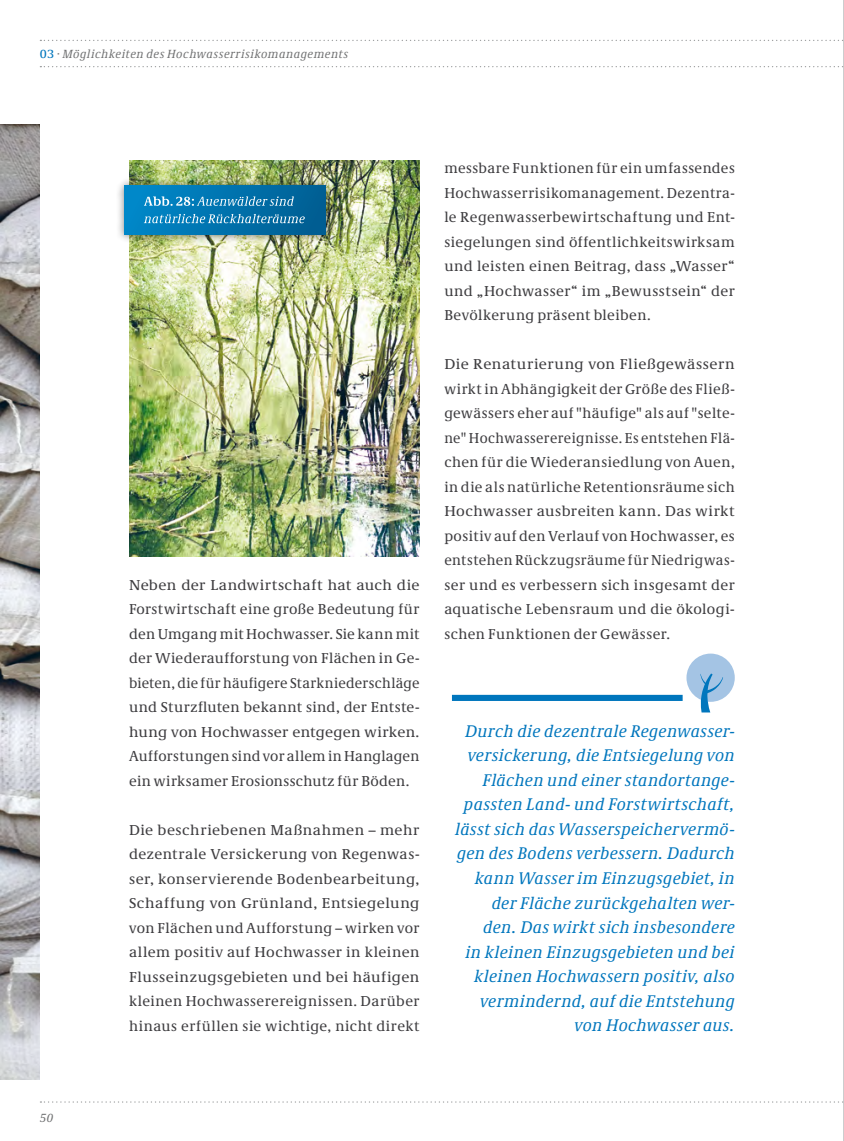
<style>
.page{position:relative;width:844px;height:1141px;background:#fff}
.page>*{position:absolute;margin:0;border:0;box-sizing:border-box;transform-origin:0 0}
.t1{font:italic 17.5px/24.5px "Neue Demos";letter-spacing:.02em;color:#0076bd;text-align:right}
.t2{font:14.88px/24.5px "Neue Demos";letter-spacing:.03em;color:#3e3d40;text-align:justify;scale:1.05 1}
.t3{font:14.88px/24.5px "Neue Demos";letter-spacing:.03em;color:#3e3d40;text-align:justify;scale:1.04 1}
.t4{font:14.88px/24.5px "Neue Demos";letter-spacing:.03em;color:#3e3d40;text-align:justify}
.t5{font:italic 12.25px "Neue Demos";letter-spacing:.04em;color:#707172}
.s1{font-style:normal;color:#0076bd}
</style>
<div class="page">
<img style="left:0;top:124px;width:40px;height:956px">
<div style="left:452px;top:695px;width:230px;height:6px;background:#0076bd"></div>
<div style="left:686px;top:654px;width:48px;height:48px;background:#a4c4e4;border-radius:50%"></div>
<svg style="left:700px;top:673px;width:23px;height:39px"></svg>
<img style="left:129px;top:161px;width:290px;height:396px">
<div style="left:115px;top:176px;width:218px;height:67px;background:#000;opacity:.5"></div>
<div style="left:124px;top:185px;width:201px;height:49px;background:linear-gradient(to right,#018acb,#015e92)"></div>
<svg style="left:144px;top:214px;width:161px;height:9px"></svg>
<svg style="left:144px;top:196px;width:150px;height:10px"></svg>
<svg style="left:40px;top:1101px;width:803px;height:2px"></svg>
<svg style="left:40px;top:40px;width:803px;height:1px"></svg>
<svg style="left:40px;top:66px;width:803px;height:1px"></svg>
<hr style="left:843px;top:0;width:1px;height:1141px;background:#9c9e9f">
<p class="t5" style="left:40px;top:47px;width:310px"><span class="s1">03</span> · Möglichkeiten des Hochwasserrisikomanagements</p>
<p class="t5" style="left:40px;top:1111px;width:15px">50</p>
<p class="t2" style="left:129px;top:572px;width:278px">Neben der Landwirtschaft hat auch die Forstwirtschaft eine große Bedeutung für den Umgang mit Hochwasser. Sie kann mit der Wiederaufforstung von Flächen in Ge&shy;bieten, die für häufigere Starkniederschläge und Sturzfluten bekannt sind, der Entste&shy;hung von Hochwasser entgegen wirken.<br>Aufforstungen sind vor allem in Hanglagen ein wirksamer Erosionsschutz für Böden.</p>
<p class="t3" style="left:129px;top:817px;width:281px">Die beschriebenen Maßnahmen – mehr dezentrale Versickerung von Regenwas&shy;ser, konservierende Bodenbearbeitung, Schaffung von Grünland, Entsiegelung von Flächen und Aufforstung – wirken vor allem positiv auf Hochwasser in kleinen Flusseinzugsgebieten und bei häufigen kleinen Hochwasserereignissen. Darüber hinaus erfüllen sie wichtige, nicht direkt</p>
<p class="t4" style="left:444px;top:156px;width:292px">messbare Funktionen für ein umfassendes Hochwasserrisikomanagement. Dezentra&shy;le Regenwasserbewirtschaftung und Ent-</p>
<p class="t4" style="left:444px;top:229px;width:292px">siegelungen sind öffentlichkeitswirksam und leisten einen Beitrag, dass „Wasser“ und „Hochwasser“ im „Bewusstsein“ der Bevölkerung präsent bleiben.</p>
<p class="t2" style="left:444px;top:352px;width:278px">Die Renaturierung von Fließgewässern wirkt in Abhängigkeit der Größe des Fließ&shy;gewässers eher auf"häufige" als auf"selte&shy;ne" Hochwasserereignisse. Es entstehen Flä&shy;chen für die Wiederansiedlung von Auen, in die als natürliche Retentionsräume sich Hochwasser ausbreiten kann. Das wirkt positiv auf den Verlauf von Hochwasser, es entstehen Rückzugsräume für Niedrigwas&shy;ser und es verbessern sich insgesamt der aquatische Lebensraum und die ökologi&shy;schen Funktionen der Gewässer.</p>
<p class="t1" style="left:455px;top:719px;width:281px">Durch die dezentrale Regenwasser&shy;versickerung, die Entsiegelung von Flächen und einer standortange&shy;passten Land- und Forstwirtschaft, lässt sich das Wasserspeichervermö&shy;gen des Bodens verbessern. Dadurch kann Wasser im Einzugsgebiet, in der Fläche zurückgehalten wer&shy;den. Das wirkt sich insbesondere<br>in kleinen Einzugsgebieten und bei kleinen Hochwassern positiv, also vermindernd, auf die Entstehung von Hochwasser aus.</p>
</div>
